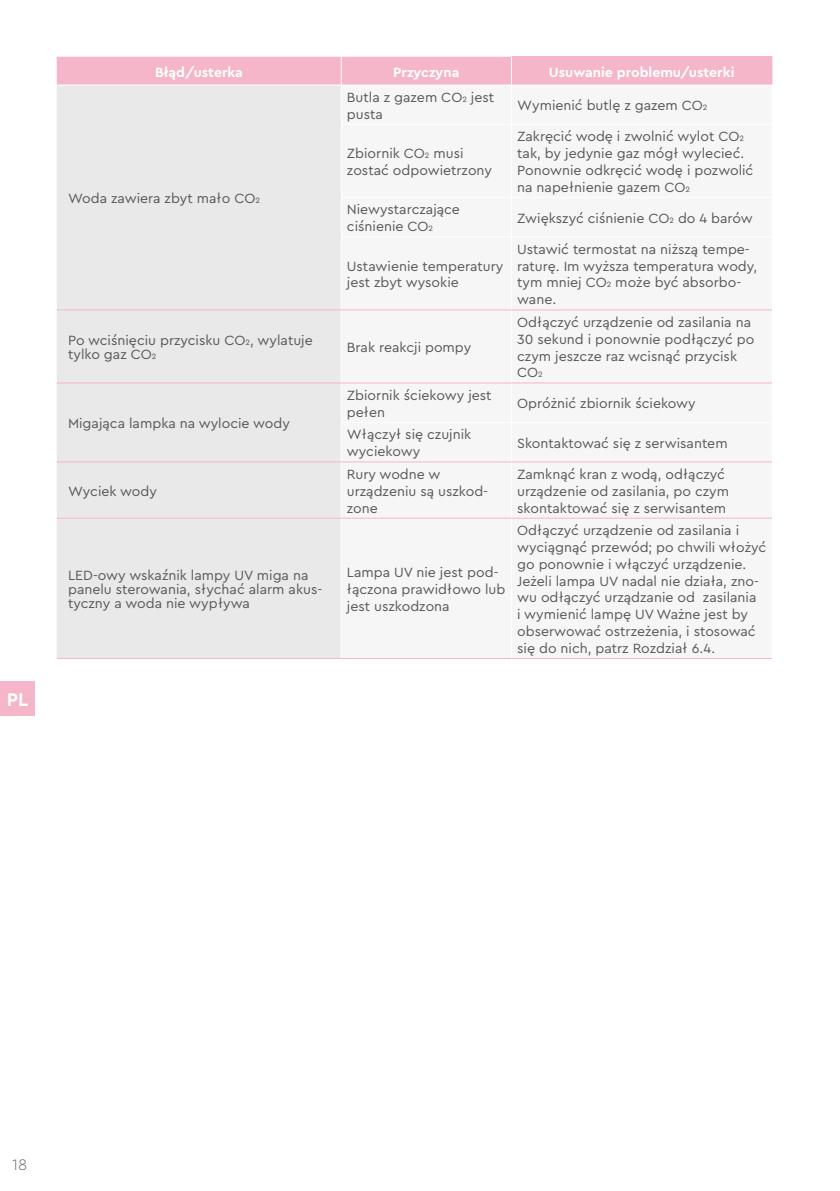
<style>
.page{position:relative;width:840px;height:1191px;background:#fff}
.page>*{position:absolute;margin:0;border:0;box-sizing:border-box;transform-origin:0 0}
.t1{font:700 19.2px "Cera PRO";color:#fff}
.t2{font:300 16px "Cera PRO";color:#706f6f}
.t3{font:14px/16.8px "Cera PRO";color:#575756}
.t4{font:700 14px "Cera PRO";color:#fff}
.s1{font-size:8.2px}
</style>
<div class="page">
<div style="left:0;top:681px;width:34px;height:34px;background:#f6b6ca"></div>
<div style="left:511px;top:57px;width:260px;height:28px;background:#f6b6ca"></div>
<div style="left:57px;top:86px;width:284px;height:572px;background:#e9e9e9"></div>
<div style="left:342px;top:310px;width:429px;height:209px;background:#f6f6f6"></div>
<svg style="left:771px;top:57px;width:1px;height:28px"></svg>
<hr style="left:511px;top:310px;width:1px;height:72px;background:#fff">
<hr style="left:511px;top:383px;width:1px;height:39px;background:#fff">
<hr style="left:341px;top:422px;width:170px;height:1px;background:#fff">
<hr style="left:511px;top:422px;width:260px;height:1px;background:#fff">
<hr style="left:511px;top:423px;width:1px;height:38px;background:#fff">
<hr style="left:511px;top:462px;width:1px;height:55px;background:#fff">
<div style="left:57px;top:57px;width:455px;height:28px;background:#f6b6ca"></div>
<hr style="left:511px;top:518px;width:1px;height:140px;background:#fff">
<hr style="left:57px;top:658px;width:284px;height:1px;background:#f6b6ca">
<hr style="left:341px;top:658px;width:170px;height:1px;background:#f6b6ca">
<hr style="left:511px;top:658px;width:260px;height:1px;background:#f6b6ca">
<hr style="left:57px;top:517px;width:284px;height:1px;background:#f6b6ca">
<hr style="left:341px;top:517px;width:170px;height:1px;background:#f6b6ca">
<hr style="left:511px;top:517px;width:260px;height:1px;background:#f6b6ca">
<hr style="left:57px;top:382px;width:284px;height:1px;background:#f6b6ca">
<hr style="left:341px;top:382px;width:170px;height:1px;background:#f6b6ca">
<hr style="left:511px;top:382px;width:260px;height:1px;background:#f6b6ca">
<hr style="left:57px;top:309px;width:284px;height:1px;background:#f6b6ca">
<hr style="left:341px;top:309px;width:170px;height:1px;background:#f6b6ca">
<hr style="left:511px;top:309px;width:260px;height:1px;background:#f6b6ca">
<hr style="left:57px;top:461px;width:284px;height:1px;background:#f6b6ca">
<hr style="left:341px;top:461px;width:170px;height:1px;background:#f6b6ca">
<hr style="left:511px;top:461px;width:260px;height:1px;background:#f6b6ca">
<h1 class="t1" style="left:7px;top:687px;width:23px">PL</h1>
<p class="t4" style="left:155px;top:63px;width:89px">Błąd/usterka</p>
<p class="t4" style="left:393px;top:63px;width:68px">Przyczyna</p>
<p class="t4" style="left:548px;top:63px;width:187px">Usuwanie problemu/usterki</p>
<p class="t3" style="left:68px;top:189px;width:193px">Woda zawiera zbyt mało CO<span class="s1">2</span></p>
<p class="t3" style="left:347px;top:88px;width:149px">Butla z gazem CO<span class="s1">2</span> jest pusta</p>
<p class="t3" style="left:517px;top:96px;width:192px">Wymienić butlę z gazem CO<span class="s1">2</span></p>
<p class="t3" style="left:347px;top:144px;width:147px">Zbiornik CO<span class="s1">2</span> musi zostać odpowietrzony</p>
<p class="t3" style="left:517px;top:128px;width:237px">Zakręcić wodę i zwolnić wylot CO<span class="s1">2 </span>tak, by jedynie gaz mógł wylecieć.<br>Ponownie odkręcić wodę i pozwolić na napełnienie gazem CO<span class="s1">2</span></p>
<p class="t3" style="left:347px;top:201px;width:114px">Niewystarczające ciśnienie CO<span class="s1">2</span></p>
<p class="t3" style="left:517px;top:209px;width:237px">Zwiększyć ciśnienie CO<span class="s1">2</span> do 4 barów</p>
<p class="t3" style="left:347px;top:257px;width:158px">Ustawienie temperatury jest zbyt wysokie</p>
<p class="t3" style="left:517px;top:240px;width:241px">Ustawić termostat na niższą tempe&shy;raturę. Im wyższa temperatura wody, tym mniej CO<span class="s1">2</span> może być absorbo&shy;wane.</p>
<p class="t3" style="left:68px;top:333px;width:246px;line-height:14px">Po wciśnięciu przycisku CO<span class="s1">2</span>, wylatuje tylko gaz CO<span class="s1">2</span></p>
<p class="t3" style="left:347px;top:338px;width:126px">Brak reakcji pompy</p>
<p class="t3" style="left:517px;top:313px;width:238px">Odłączyć urządzenie od zasilania na<br>30 sekund i ponownie podłączyć po czym jeszcze raz wcisnąć przycisk<br>CO<span class="s1">2</span></p>
<p class="t3" style="left:68px;top:414px;width:223px">Migająca lampka na wylocie wody</p>
<p class="t3" style="left:68px;top:482px;width:90px">Wyciek wody</p>
<p class="t3" style="left:347px;top:386px;width:146px">Zbiornik ściekowy jest pełen</p>
<p class="t3" style="left:517px;top:395px;width:180px">Opróżnić zbiornik ściekowy</p>
<p class="t3" style="left:347px;top:426px;width:126px">Włączył się czujnik wyciekowy</p>
<p class="t3" style="left:517px;top:434px;width:212px">Skontaktować się z serwisantem</p>
<p class="t3" style="left:347px;top:465px;width:143px">Rury wodne w urządzeniu są uszkod&shy;zone</p>
<p class="t3" style="left:517px;top:465px;width:213px">Zamknąć kran z wodą, odłączyć urządzenie od zasilania, po czym skontaktować się z serwisantem</p>
<p class="t3" style="left:68px;top:567px;width:255px;line-height:14px">LED-owy wskaźnik lampy UV miga na panelu sterowania, słychać alarm akus&shy;tyczny a woda nie wypływa</p>
<p class="t3" style="left:347px;top:563px;width:160px">Lampa UV nie jest pod&shy;łączona prawidłowo lub jest uszkodzona</p>
<p class="t3" style="left:517px;top:521px;width:250px">Odłączyć urządzenie od zasilania i wyciągnąć przewód; po chwili włożyć go ponownie i włączyć urządzenie.<br>Jeżeli lampa UV nadal nie działa, zno&shy;wu odłączyć urządzanie od zasilania<br>i wymienić lampę UV Ważne jest by obserwować ostrzeżenia, i stosować się do nich, patrz Rozdział 6.4.</p>
<p class="t2" style="left:12px;top:1154px;width:17px">18</p>
</div>
